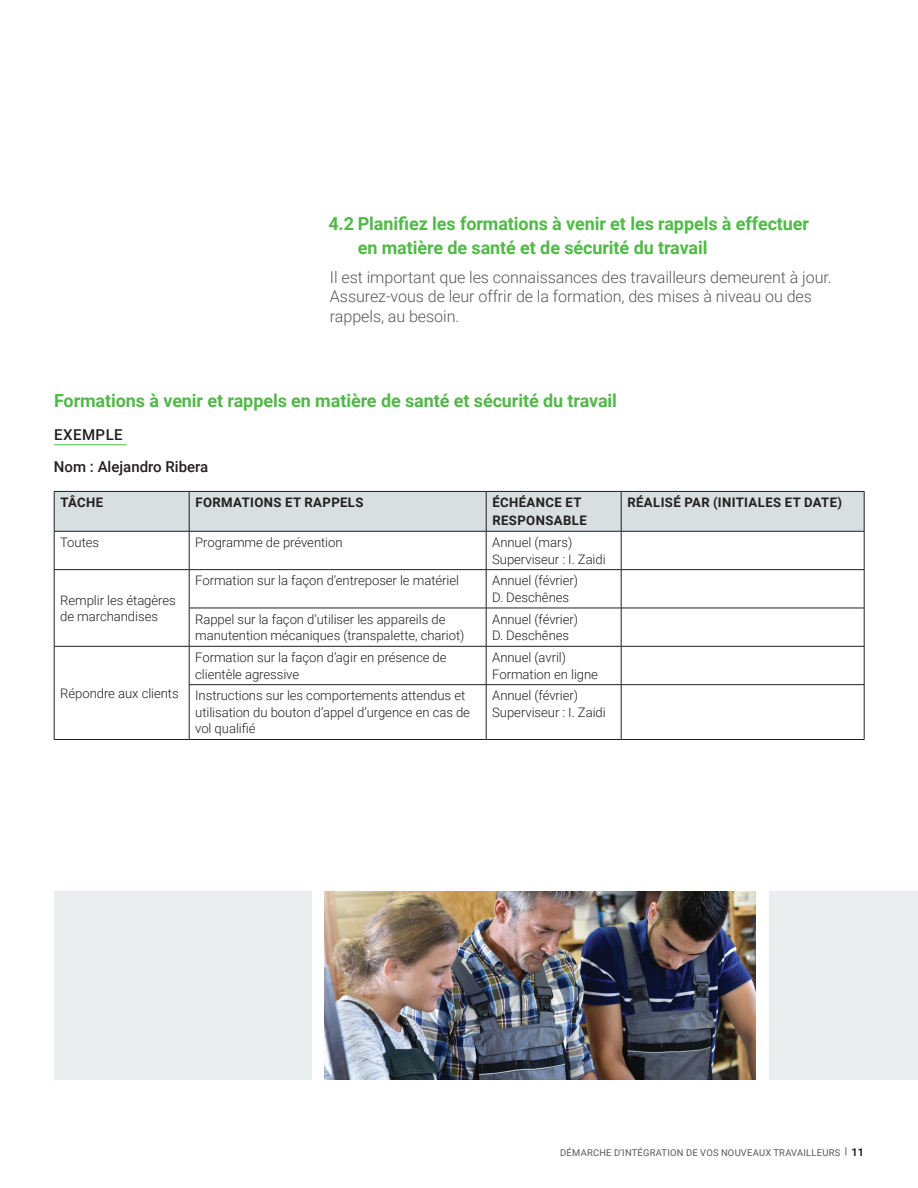
<style>
.page{position:relative;width:918px;height:1188px;background:#fff}
.page>*{position:absolute;margin:0;border:0;box-sizing:border-box;transform-origin:0 0}
.t1{font:700 18px/24.8px "Roboto";letter-spacing:-.005em;color:#51b948}
.t2{font:300 16.2px/19.5px "Roboto";letter-spacing:-.005em;color:#57585a}
.t3{font:500 15px/31.5px "Roboto";color:#231f20}
.t4{font:300 13.2px/16.5px "Roboto";letter-spacing:-.005em;color:#231f20}
.t5{font:700 13.2px/18px "Roboto";letter-spacing:.03em;color:#231f20}
.t6{font:9.3px "Roboto";letter-spacing:.025em;color:#57585a}
.s1{font-weight:900}
.s2{font-weight:700;font-size:10.8px;color:#231f20}
</style>
<div class="page">
<div style="left:54px;top:891px;width:258px;height:189px;background:#ebeeef"></div>
<hr style="left:54px;top:444px;width:73px;height:1px;background:#51b948">
<div style="left:55px;top:492px;width:809px;height:39px;background:#d9dfe1"></div>
<hr style="left:54px;top:491px;width:135px;height:1px;background:#231f20">
<hr style="left:189px;top:491px;width:297px;height:1px;background:#231f20">
<hr style="left:486px;top:491px;width:135px;height:1px;background:#231f20">
<hr style="left:486px;top:492px;width:1px;height:39px;background:#231f20">
<hr style="left:621px;top:491px;width:243px;height:1px;background:#231f20">
<hr style="left:621px;top:492px;width:1px;height:39px;background:#231f20">
<hr style="left:864px;top:492px;width:1px;height:39px;background:#231f20">
<hr style="left:54px;top:531px;width:135px;height:1px;background:#231f20">
<hr style="left:54px;top:531px;width:1px;height:38px;background:#231f20">
<hr style="left:189px;top:531px;width:297px;height:1px;background:#231f20">
<hr style="left:189px;top:531px;width:1px;height:38px;background:#231f20">
<hr style="left:486px;top:531px;width:135px;height:1px;background:#231f20">
<hr style="left:486px;top:531px;width:1px;height:38px;background:#231f20">
<hr style="left:621px;top:531px;width:243px;height:1px;background:#231f20">
<hr style="left:621px;top:531px;width:1px;height:38px;background:#231f20">
<hr style="left:864px;top:531px;width:1px;height:38px;background:#231f20">
<hr style="left:54px;top:569px;width:135px;height:1px;background:#231f20">
<hr style="left:54px;top:570px;width:1px;height:38px;background:#231f20">
<hr style="left:189px;top:569px;width:297px;height:1px;background:#231f20">
<hr style="left:189px;top:570px;width:1px;height:38px;background:#231f20">
<hr style="left:486px;top:569px;width:135px;height:1px;background:#231f20">
<hr style="left:486px;top:570px;width:1px;height:38px;background:#231f20">
<hr style="left:621px;top:569px;width:243px;height:1px;background:#231f20">
<hr style="left:621px;top:570px;width:1px;height:38px;background:#231f20">
<hr style="left:864px;top:570px;width:1px;height:38px;background:#231f20">
<hr style="left:54px;top:608px;width:1px;height:38px;background:#231f20">
<hr style="left:189px;top:608px;width:297px;height:1px;background:#231f20">
<hr style="left:189px;top:608px;width:1px;height:38px;background:#231f20">
<hr style="left:486px;top:608px;width:135px;height:1px;background:#231f20">
<hr style="left:486px;top:608px;width:1px;height:38px;background:#231f20">
<hr style="left:621px;top:608px;width:243px;height:1px;background:#231f20">
<hr style="left:621px;top:608px;width:1px;height:38px;background:#231f20">
<hr style="left:864px;top:608px;width:1px;height:38px;background:#231f20">
<hr style="left:54px;top:646px;width:135px;height:1px;background:#231f20">
<hr style="left:54px;top:647px;width:1px;height:38px;background:#231f20">
<hr style="left:189px;top:646px;width:297px;height:1px;background:#231f20">
<hr style="left:189px;top:647px;width:1px;height:37px;background:#231f20">
<hr style="left:486px;top:646px;width:135px;height:1px;background:#231f20">
<hr style="left:486px;top:647px;width:1px;height:37px;background:#231f20">
<hr style="left:621px;top:646px;width:243px;height:1px;background:#231f20">
<hr style="left:621px;top:647px;width:1px;height:37px;background:#231f20">
<hr style="left:864px;top:647px;width:1px;height:37px;background:#231f20">
<hr style="left:54px;top:685px;width:1px;height:54px;background:#231f20">
<hr style="left:189px;top:684px;width:297px;height:1px;background:#231f20">
<hr style="left:189px;top:685px;width:1px;height:54px;background:#231f20">
<hr style="left:486px;top:684px;width:135px;height:1px;background:#231f20">
<hr style="left:486px;top:685px;width:1px;height:54px;background:#231f20">
<hr style="left:621px;top:684px;width:243px;height:1px;background:#231f20">
<hr style="left:621px;top:685px;width:1px;height:54px;background:#231f20">
<hr style="left:864px;top:685px;width:1px;height:54px;background:#231f20">
<hr style="left:54px;top:739px;width:135px;height:1px;background:#231f20">
<hr style="left:189px;top:739px;width:297px;height:1px;background:#231f20">
<hr style="left:486px;top:739px;width:135px;height:1px;background:#231f20">
<hr style="left:621px;top:739px;width:243px;height:1px;background:#231f20">
<hr style="left:54px;top:492px;width:1px;height:39px;background:#231f20">
<hr style="left:189px;top:492px;width:1px;height:39px;background:#231f20">
<img style="left:324px;top:891px;width:432px;height:189px">
<div style="left:770px;top:891px;width:148px;height:189px;background:#ebeeef"></div>
<h1 class="t1" style="left:358px;top:210px;width:453px;text-indent:-29px">4.2 Planifiez les formations à venir et les rappels à effectuer en matière de santé et de sécurité du travail</h1>
<p class="t2" style="left:330px;top:267px;width:503px">Il est important que les connaissances des travailleurs demeurent à jour.<br>Assurez-vous de leur offrir de la formation, des mises à niveau ou des rappels, au besoin.</p>
<h1 class="t1" style="left:54px;top:387px;width:565px">Formations à venir et rappels en matière de santé et sécurité du travail</h1>
<p class="t3" style="left:54px;top:419px;width:156px">EXEMPLE<br>Nom : Alejandro Ribera</p>
<p class="t5" style="left:60px;top:493px;width:44px">TÂCHE</p>
<p class="t5" style="left:195px;top:493px;width:170px">FORMATIONS ET RAPPELS</p>
<p class="t5" style="left:492px;top:493px;width:96px">ÉCHÉANCE ET<br>RESPONSABLE</p>
<p class="t5" style="left:627px;top:493px;width:216px">RÉALISÉ PAR (INITIALES ET DATE)</p>
<p class="t4" style="left:60px;top:534px;width:41px">Toutes</p>
<p class="t4" style="left:195px;top:534px;width:149px">Programme de prévention</p>
<p class="t4" style="left:492px;top:534px;width:115px">Annuel (mars)<br>Superviseur : I. Zaidi</p>
<p class="t4" style="left:60px;top:591px;width:117px">Remplir les étagères de marchandises</p>
<p class="t4" style="left:195px;top:572px;width:265px">Formation sur la façon d’entreposer le matériel</p>
<p class="t4" style="left:492px;top:572px;width:87px">Annuel (février)<br>D. Deschênes</p>
<p class="t4" style="left:195px;top:610px;width:271px">Rappel sur la façon d’utiliser les appareils de manutention mécaniques (transpalette, chariot)</p>
<p class="t4" style="left:492px;top:610px;width:87px">Annuel (février)<br>D. Deschênes</p>
<p class="t4" style="left:60px;top:684px;width:120px">Répondre aux clients</p>
<p class="t4" style="left:195px;top:649px;width:253px">Formation sur la façon d’agir en présence de clientèle agressive</p>
<p class="t4" style="left:492px;top:649px;width:107px">Annuel (avril)<br>Formation en ligne</p>
<p class="t4" style="left:195px;top:687px;width:276px">Instructions sur les comportements attendus et utilisation du bouton d’appel d’urgence en cas de vol qualifié</p>
<p class="t4" style="left:492px;top:687px;width:115px">Annuel (février)<br>Superviseur : I. Zaidi</p>
<p class="t6" style="left:560px;top:1146px;width:305px">DÉMARCHE D’INTÉGRATION DE VOS NOUVEAUX TRAVAILLEURS <span class="s1">|</span> <span class="s2">11</span></p>
</div>
